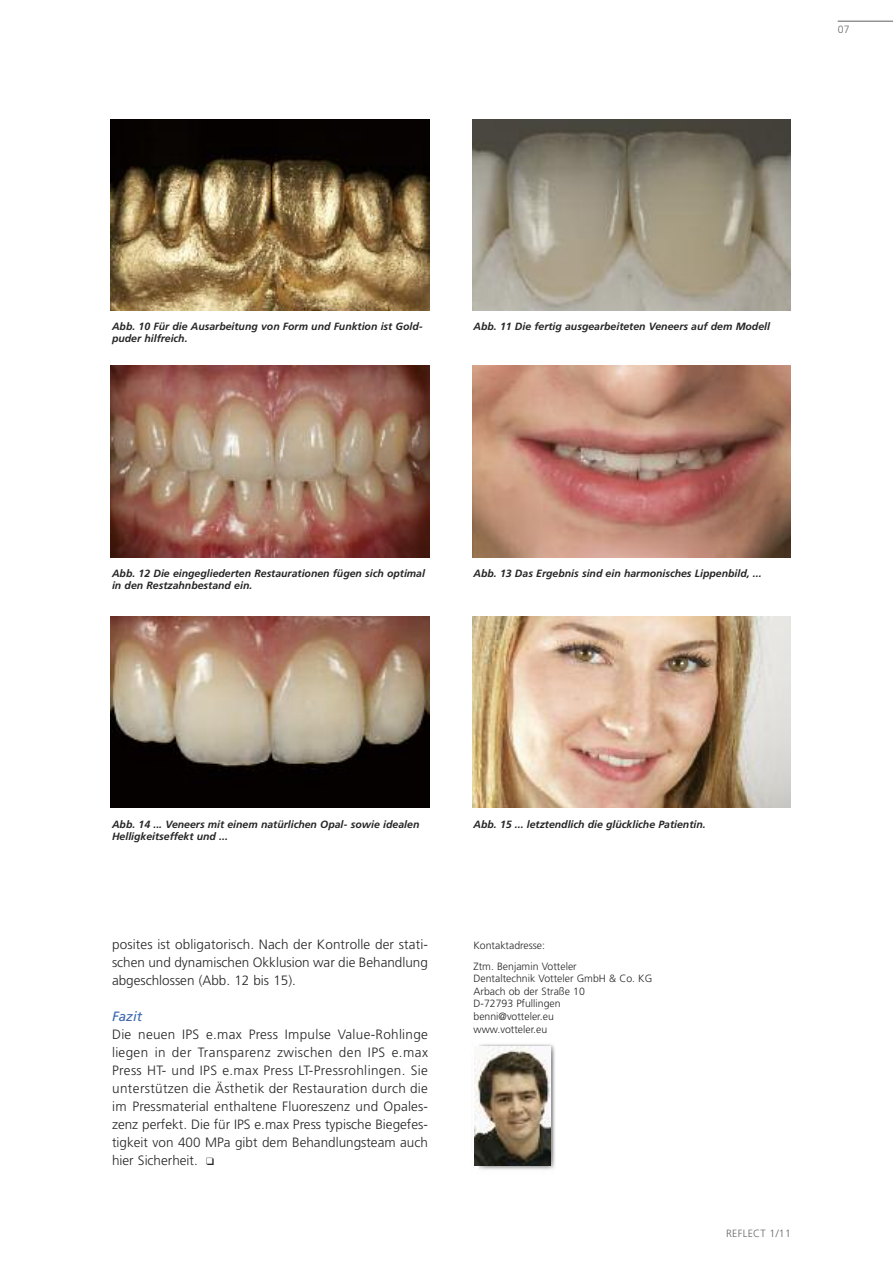
<style>
.page{position:relative;width:893px;height:1263px;background:#fff}
.page>*{position:absolute;margin:0;border:0;box-sizing:border-box;transform-origin:0 0}
.t1{font:300 13.5px/18px "Frutiger";color:#272627;text-align:justify}
.t2{font:italic 13.5px "Frutiger";color:#3b68b0}
.t3{font:italic 700 10.5px/12px "Frutiger";color:#272627}
.t4{font:300 10.5px/12.6px "Frutiger";color:#272627}
.t5{font:300 10.5px "Frutiger";letter-spacing:.03em;color:#686768}
</style>
<div class="page">
<hr style="left:838px;top:21px;width:55px;height:1px;background:#939393">
<img style="left:111px;top:119px;width:318px;height:191px">
<img style="left:472px;top:119px;width:319px;height:191px">
<img style="left:111px;top:366px;width:318px;height:191px">
<img style="left:472px;top:366px;width:319px;height:191px">
<img style="left:111px;top:617px;width:318px;height:191px">
<img style="left:472px;top:617px;width:319px;height:191px">
<img style="left:474px;top:1044px;width:81px;height:126px">
<img style="left:474px;top:1046px;width:77px;height:119px">
<p class="t5" style="left:838px;top:26px;width:13px">07</p>
<p class="t3" style="left:112px;top:321px;width:312px">Abb. 10 Für die Ausarbeitung von Form und Funktion ist Gold&shy;puder hilfreich.</p>
<p class="t3" style="left:473px;top:321px;width:298px">Abb. 11 Die fertig ausgearbeiteten Veneers auf dem Modell</p>
<p class="t3" style="left:112px;top:568px;width:314px">Abb. 12 Die eingegliederten Restaurationen fügen sich optimal in den Restzahnbestand ein.</p>
<p class="t3" style="left:473px;top:568px;width:290px">Abb. 13 Das Ergebnis sind ein harmonisches Lippenbild, ...</p>
<p class="t3" style="left:112px;top:819px;width:309px">Abb. 14 ... Veneers mit einem natürlichen Opal- sowie idealen<br>Helligkeitseffekt und ...</p>
<p class="t3" style="left:473px;top:819px;width:234px">Abb. 15 ... letztendlich die glückliche Patientin.</p>
<p class="t1" style="left:112px;top:936px;width:317px">posites ist obligatorisch. Nach der Kontrolle der stati&shy;schen und dynamischen Okklusion war die Behandlung abgeschlossen (Abb. 12 bis 15).</p>
<p class="t2" style="left:112px;top:1011px;width:32px">Fazit</p>
<p class="t1" style="left:112px;top:1026px;width:317px">Die neuen IPS e.max Press Impulse Value-Rohlinge liegen in der Transparenz zwischen den IPS e.max Press HT- und IPS e.max Press LT-Pressrohlingen. Sie unterstützen die Ästhetik der Restauration durch die im Pressmaterial enthaltene Fluoreszenz und Opales&shy;zenz perfekt. Die für IPS e.max Press typische Biegefes&shy;tigkeit von 400 MPa gibt dem Behandlungsteam auch hier Sicherheit. ❑</p>
<p class="t4" style="left:473px;top:936px;width:105px;line-height:20.5px">Kontaktadresse:<br>Ztm. Benjamin Votteler</p>
<p class="t4" style="left:473px;top:973px;width:180px">Dentaltechnik Votteler GmbH &amp; Co. KG<br>Arbach ob der Straße 10<br>D-72793 Pfullingen<br>benni@votteler.eu<br>www.votteler.eu</p>
<p class="t5" style="left:726px;top:1229px;width:66px">REFLECT 1/11</p>
</div>
